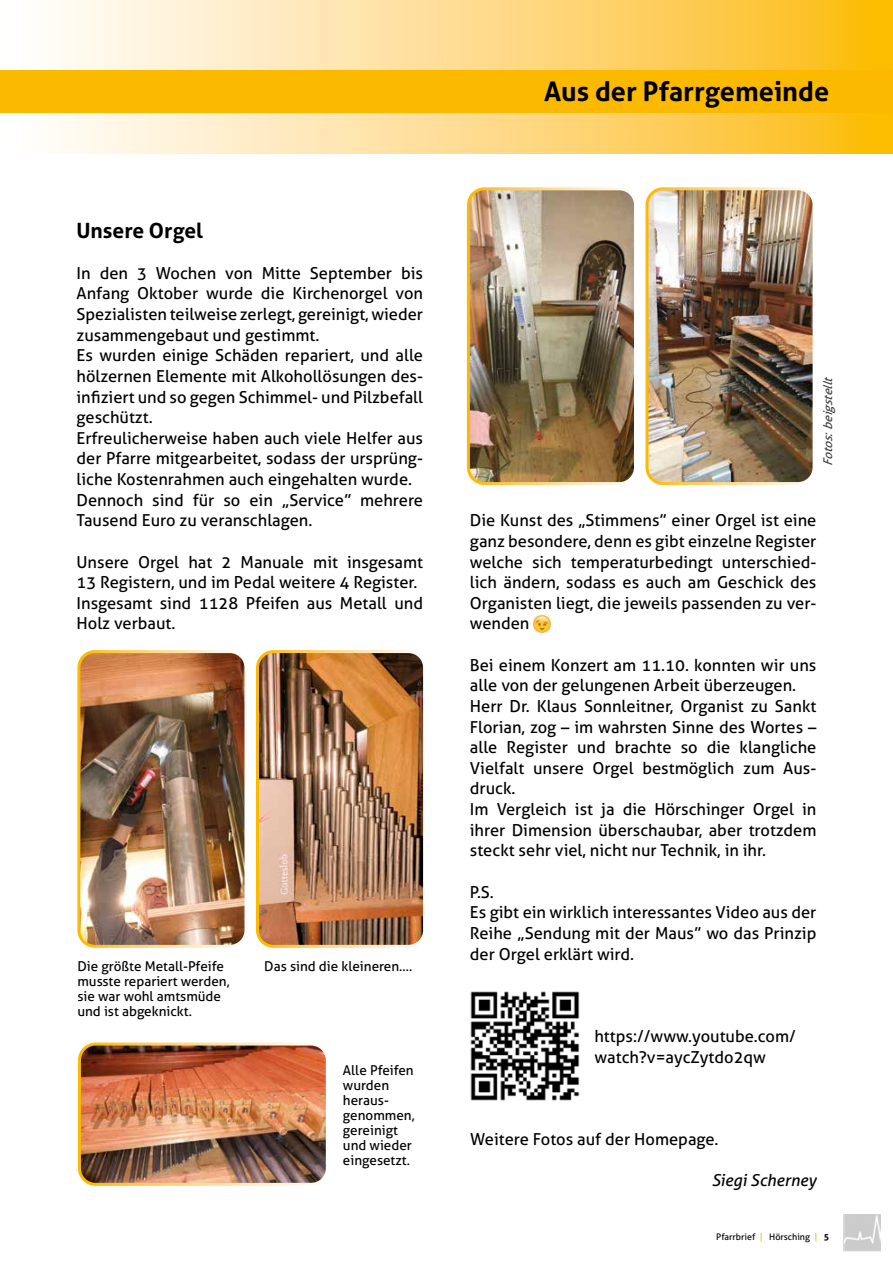
<style>
.page{position:relative;width:893px;height:1263px;background:#fff}
.page>*{position:absolute;margin:0;border:0;box-sizing:border-box;transform-origin:0 0}
.t1{font:700 27px "Aller";color:#000}
.t2{font:700 21px "Aller";color:#000}
.t3{font:16.5px/20.7px "Aller";color:#000}
.t4{font:italic 16.5px "Aller";color:#010202}
.t5{font:13.5px/15px "Aller";color:#000}
.t6{font:italic 12px "Aller";color:#3c3c3b}
.t7{font:9px "Aller";color:#000}
.s1{color:#010202}
.s2{color:#fbba00}
.s3{font-weight:700}
</style>
<div class="page">
<svg style="left:61px;top:0;width:832px;height:153px;background:#fedb88"></svg>
<div style="left:0;top:70px;width:893px;height:43px;background:#fbba00"></div>
<img style="left:843px;top:1214px;width:37px;height:38px">
<img style="left:81px;top:654px;width:162px;height:290px">
<div style="left:77px;top:650px;width:170px;height:298px;border:3px solid #fff;border-radius:16px"></div>
<img style="left:471px;top:191px;width:162px;height:290px">
<div style="left:467px;top:187px;width:170px;height:298px;border:3px solid #fff;border-radius:16px"></div>
<img style="left:260px;top:654px;width:162px;height:290px">
<div style="left:256px;top:650px;width:170px;height:298px;border:3px solid #fff;border-radius:16px"></div>
<img style="left:649px;top:191px;width:163px;height:290px">
<div style="left:645px;top:187px;width:171px;height:298px;border:3px solid #fff;border-radius:16px"></div>
<img style="left:82px;top:1046px;width:243px;height:136px">
<div style="left:78px;top:1042px;width:251px;height:144px;border:3px solid #fff;border-radius:16px"></div>
<img style="left:533px;top:615px;width:17px;height:17px">
<img style="left:470px;top:991px;width:110px;height:110px">
<p class="t2" style="left:77px;top:217px;width:128px">Unsere Orgel</p>
<p class="t3" style="left:77px;top:263px;width:348px">In den 3 Wochen von Mitte September bis Anfang Oktober wurde die Kirchenorgel von Spezialisten teilweise zerlegt, gereinigt, wieder zusammengebaut und gestimmt.<br>Es wurden einige Schäden repariert, und alle hölzernen Elemente mit Alkohollösungen des&shy;infiziert und so gegen Schimmel- und Pilzbefall geschützt.<br>Erfreulicherweise haben auch viele Helfer aus der Pfarre mitgearbeitet, sodass der ursprüng&shy;liche Kostenrahmen auch eingehalten wurde.<br>Dennoch sind für so ein „Service<span class="s1">”</span> mehrere Tausend Euro zu veranschlagen.</p>
<p class="t3" style="left:77px;top:551px;width:348px">Unsere Orgel hat 2 Manuale mit insgesamt 13 Registern, und im Pedal weitere 4 Register.<br>Insgesamt sind 1128 Pfeifen aus Metall und Holz verbaut.</p>
<p class="t5" style="left:77px;top:958px;width:154px">Die größte Metall-Pfeife musste repariert werden, sie war wohl amtsmüde und ist abgeknickt.</p>
<p class="t5" style="left:264px;top:959px;width:150px">Das sind die kleineren….</p>
<p class="t5" style="left:343px;top:1063px;width:73px">Alle Pfeifen wurden heraus&shy;genommen, gereinigt und wieder eingesetzt.</p>
<h1 class="t1" style="left:544px;top:75px;width:287px">Aus der Pfarrgemeinde</h1>
<p class="t6" style="left:821px;top:466px;width:95px;rotate:-90deg">Fotos: beigstellt</p>
<p class="t3" style="left:470px;top:510px;width:348px;text-align:justify">Die Kunst des „Stimmens<span class="s1">”</span> einer Orgel ist eine ganz besondere, denn es gibt einzelne Register welche sich temperaturbedingt unterschied&shy;lich ändern, sodass es auch am Geschick des Organisten liegt, die jeweils passenden zu ver&shy;wenden</p>
<p class="t3" style="left:470px;top:654px;width:348px">Bei einem Konzert am 11.10. konnten wir uns alle von der gelungenen Arbeit überzeugen.<br>Herr Dr. Klaus Sonnleitner, Organist zu Sankt Florian, zog – im wahrsten Sinne des Wortes – alle Register und brachte so die klangliche Vielfalt unsere Orgel bestmöglich zum Aus&shy;druck.<br>Im Vergleich ist ja die Hörschinger Orgel in ihrer Dimension überschaubar, aber trotzdem steckt sehr viel, nicht nur Technik, in ihr.</p>
<p class="t3" style="left:470px;top:881px;width:348px">P.S.<br>Es gibt ein wirklich interessantes Video aus der<br>Reihe „Sendung mit der Maus<span class="s1">”</span> wo das Prinzip der Orgel erklärt wird.</p>
<p class="t3" style="left:594px;top:1026px;width:203px">https://www.youtube.com/ watch?v=aycZytdo2qw</p>
<p class="t3" style="left:470px;top:1129px;width:250px">Weitere Fotos auf der Homepage.</p>
<p class="t4" style="left:712px;top:1170px;width:106px">Siegi Scherney</p>
<p class="t7" style="left:716px;top:1231px;width:114px">Pfarrbrief <span class="s2">|</span> Hörsching <span class="s2">|</span> <span class="s3">5</span></p>
</div>
